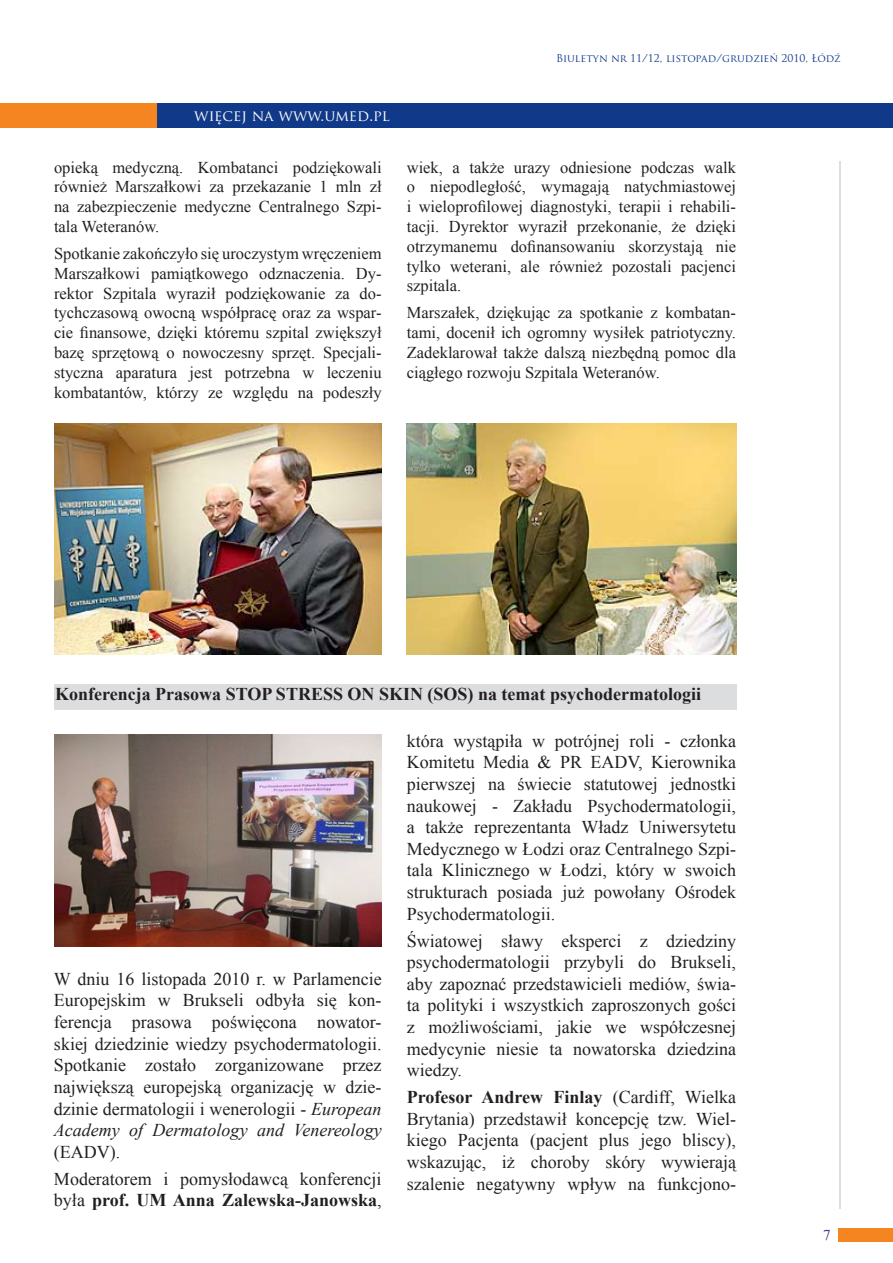
<style>
.page{position:relative;width:893px;height:1263px;background:#fff}
.page>*{position:absolute;margin:0;border:0;box-sizing:border-box;transform-origin:0 0}
.t1{font:18px/21.6px "Times New Roman";color:#231f20;text-align:justify}
.t2{font:700 18px "Times New Roman";color:#231f20}
.t3{font:16.5px/19.8px "Times New Roman";color:#231f20;text-align:justify}
.t4{font:15px "Trajan Pro";color:#fff}
.t5{font:15px "Times New Roman";color:#3e3f99}
.t6{font:10.5px "Trajan Pro";color:#103a89}
.s1{font-style:italic}
.s2{font-weight:400}
.s3{font-weight:700}
</style>
<div class="page">
<div style="left:0;top:104px;width:893px;height:24px;background:#103a89"></div>
<div style="left:0;top:104px;width:157px;height:24px;background:#f58520"></div>
<div style="left:839px;top:1228px;width:54px;height:14px;background:#f58520"></div>
<hr style="left:839px;top:161px;width:1px;height:1048px;background:#dcdddf">
<img style="left:54px;top:423px;width:328px;height:232px">
<img style="left:407px;top:423px;width:329px;height:232px">
<div style="left:54px;top:684px;width:682px;height:26px;background:#dcdddf"></div>
<img style="left:54px;top:734px;width:328px;height:213px">
<p class="t6" style="left:556px;top:52px;width:286px">Biuletyn nr 11/12, listopad/grudzień 2010, Łódź</p>
<p class="t4" style="left:194px;top:106px;width:197px">więcej na www.umed.pl</p>
<p class="t3" style="left:54px;top:157px;width:329px">opieką medyczną. Kombatanci podziękowali również Marszałkowi za przekazanie 1 mln zł na zabezpieczenie medyczne Centralnego Szpi&shy;tala Weteranów.</p>
<p class="t3" style="left:54px;top:243px;width:329px">Spotkanie zakończyło się uroczystym wręczeniem Marszałkowi pamiątkowego odznaczenia. Dy&shy;rektor Szpitala wyraził podziękowanie za do&shy;tychczasową owocną współpracę oraz za wspar&shy;cie finansowe, dzięki któremu szpital zwiększył bazę sprzętową o nowoczesny sprzęt. Specjali&shy;styczna aparatura jest potrzebna w leczeniu kombatantów, którzy ze względu na podeszły</p>
<p class="t3" style="left:407px;top:157px;width:331px">wiek, a także urazy odniesione podczas walk o niepodległość, wymagają natychmiastowej i wieloprofilowej diagnostyki, terapii i rehabili&shy;tacji. Dyrektor wyraził przekonanie, że dzięki otrzymanemu dofinansowaniu skorzystają nie tylko weterani, ale również pozostali pacjenci szpitala.</p>
<p class="t3" style="left:407px;top:303px;width:331px">Marszałek, dziękując za spotkanie z kombatan&shy;tami, docenił ich ogromny wysiłek patriotyczny.<br>Zadeklarował także dalszą niezbędną pomoc dla ciągłego rozwoju Szpitala Weteranów.</p>
<p class="t2" style="left:55px;top:682px;width:647px">Konferencja Prasowa STOP STRESS ON SKIN (SOS) na temat psychodermatologii</p>
<p class="t1" style="left:54px;top:968px;width:329px">W dniu 16 listopada 2010 r. w Parlamencie Europejskim w Brukseli odbyła się kon&shy;ferencja prasowa poświęcona nowator&shy;skiej dziedzinie wiedzy psychodermatologii.<br>Spotkanie zostało zorganizowane przez największą europejską organizację w dzie&shy;dzinie dermatologii i wenerologii - <span class="s1">European Academy of Dermatology and Venereology</span></p>
<p class="t1" style="left:54px;top:1138px;width:329px;line-height:27px">(EADV).<br>Moderatorem i pomysłodawcą konferencji</p>
<p class="t2" style="left:54px;top:1188px;width:329px"><span class="s2">była</span> prof. UM Anna Zalewska-Janowska<span class="s2">,</span></p>
<p class="t1" style="left:407px;top:730px;width:331px">która wystąpiła w potrójnej roli - członka Komitetu Media &amp; PR EADV, Kierownika pierwszej na świecie statutowej jednostki naukowej - Zakładu Psychodermatologii, a także reprezentanta Władz Uniwersytetu Medycznego w Łodzi oraz Centralnego Szpi&shy;tala Klinicznego w Łodzi, który w swoich strukturach posiada już powołany Ośrodek Psychodermatologii.</p>
<p class="t1" style="left:407px;top:929px;width:331px">Światowej sławy eksperci z dziedziny psychodermatologii przybyli do Brukseli, aby zapoznać przedstawicieli mediów, świa&shy;ta polityki i wszystkich zaproszonych gości z możliwościami, jakie we współczesnej medycynie niesie ta nowatorska dziedzina wiedzy.</p>
<p class="t1" style="left:407px;top:1086px;width:331px"><span class="s3">Profesor Andrew Finlay</span> (Cardiff, Wielka Brytania) przedstawił koncepcję tzw. Wiel&shy;kiego Pacjenta (pacjent plus jego bliscy), wskazując, iż choroby skóry wywierają szalenie negatywny wpływ na funkcjono-</p>
<p class="t5" style="left:823px;top:1225px;width:9px">7</p>
</div>
